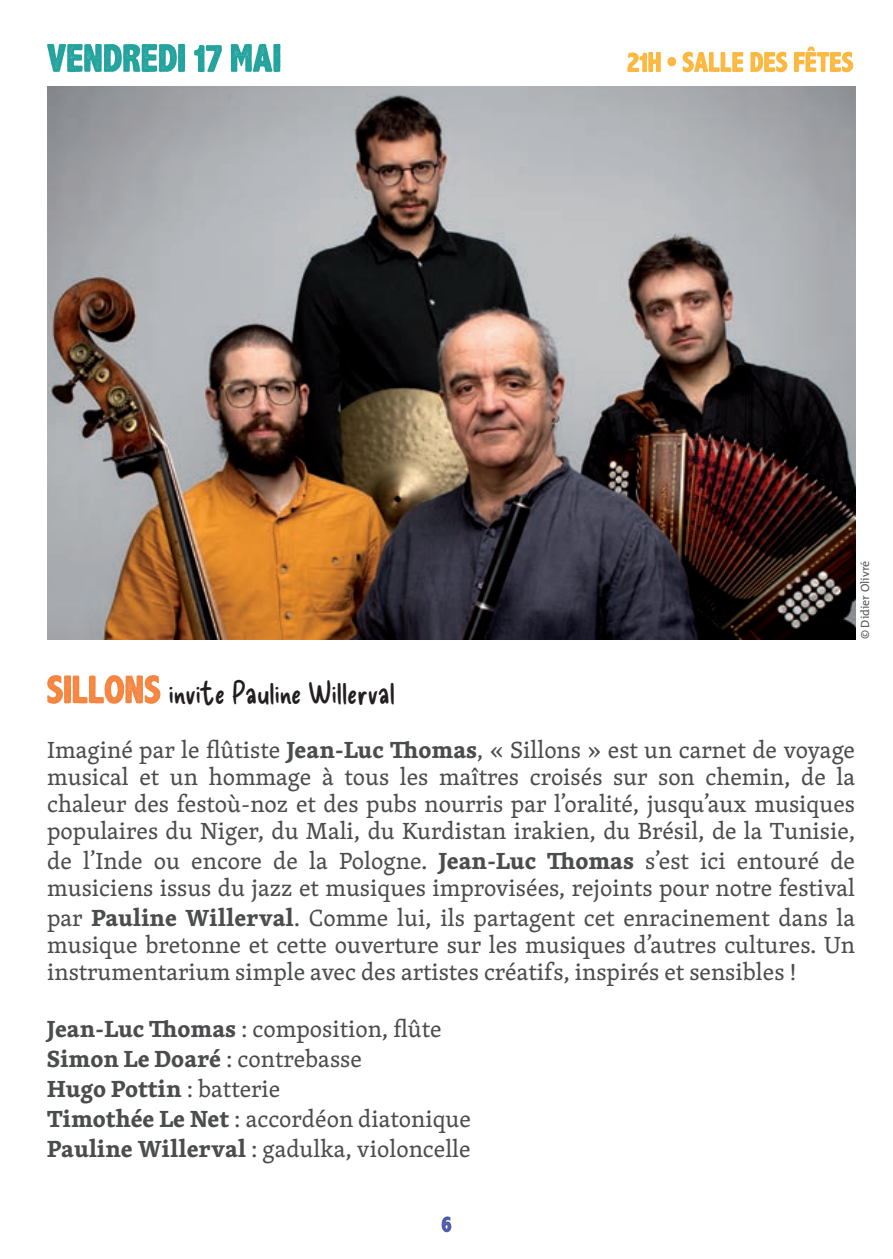
<style>
.page{position:relative;width:893px;height:1259px;background:#fff}
.page>*{position:absolute;margin:0;border:0;box-sizing:border-box;transform-origin:0 0}
.t1{font:30px "Delicious Handrawn";color:#231f20}
.t2{font:24px/27px "Skolar PE";color:#4b4c4d;text-align:justify}
.t3{font:700 24px "Skolar PE";color:#4b4c4d}
.t4{font:12px "T Mix";color:#57585a}
.s1{font-weight:700}
</style>
<div class="page">
<svg style="left:442px;top:1216px;width:9px;height:16px"></svg>
<svg style="left:47px;top:675px;width:113px;height:29px"></svg>
<svg style="left:47px;top:44px;width:233px;height:28px"></svg>
<svg style="left:627px;top:47px;width:226px;height:25px"></svg>
<img style="left:47px;top:86px;width:808px;height:553px">
<p class="t4" style="left:855px;top:639px;width:80px;rotate:-90deg">© Didier Olivré</p>
<p class="t1" style="left:168px;top:671px;width:228px">invi te Pauline Willerval</p>
<p class="t2" style="left:47px;top:735px;width:338px">Imaginé par le flûtiste <span class="s1">Jean-Luc</span></p>
<p class="t2" style="left:47px;top:735px;width:809px;text-indent:371px"><span class="s1">omas</span>, « Sillons » est un carnet de voyage musical et un hommage à tous les maîtres croisés sur son chemin, de la chaleur des festoù-noz et des pubs nourris par l’oralité, jusqu’aux musiques populaires du Niger, du Mali, du Kurdistan irakien, du Brésil, de la Tunisie,</p>
<p class="t2" style="left:47px;top:846px;width:490px">de l’Inde ou encore de la Pologne. <span class="s1">Jean-Luc</span></p>
<p class="t2" style="left:47px;top:846px;width:809px;text-align:right"><span class="s1">omas</span> s’est ici entouré de<br>musiciens issus du jazz et musiques improvisées, rejoints pour notre festival</p>
<p class="t2" style="left:47px;top:903px;width:809px">par <span class="s1">Pauline Willerval</span>. Comme lui, ils partagent cet enracinement dans la musique bretonne et cette ouverture sur les musiques d’autres cultures. Un instrumentarium simple avec des artistes créatifs, inspirés et sensibles !</p>
<p class="t3" style="left:47px;top:1009px;width:99px">Jean-Luc</p>
<p class="t2" style="left:47px;top:1013px;width:425px;line-height:30px;text-align:left;text-indent:130px"><span class="s1">omas</span> : composition, flûte<br><span class="s1">Simon Le Doaré</span> : contrebasse<br><span class="s1">Hugo Pottin</span> : batterie<br><span class="s1">Timothée Le Net</span> : accordéon diatonique<br><span class="s1">Pauline Willerval</span> : gadulka, violoncelle</p>
</div>
